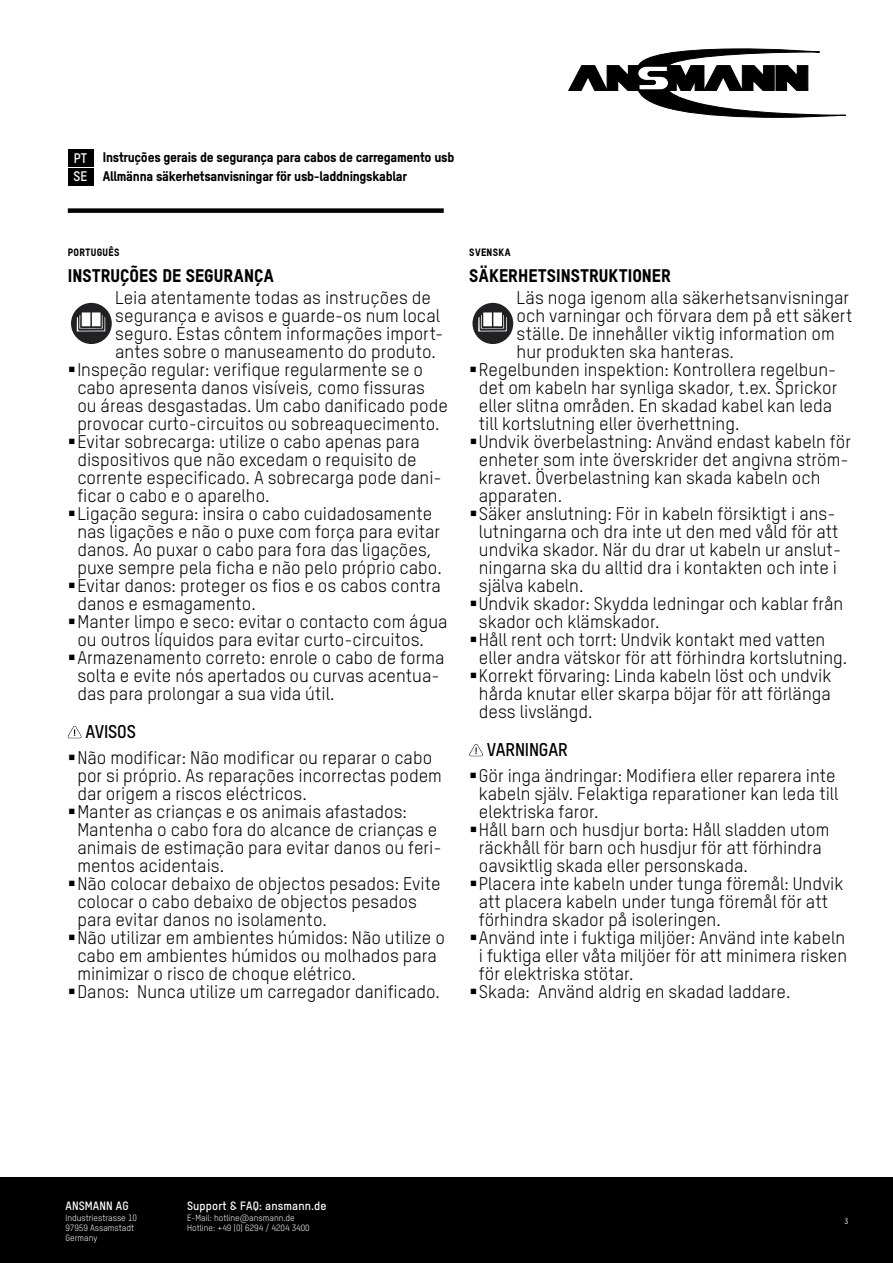
<style>
.page{position:relative;width:893px;height:1263px;background:#fff}
.page>*{position:absolute;margin:0;border:0;box-sizing:border-box;transform-origin:0 0}
.t1{font:18px/18px "TSTARPRO";color:#000}
.t2{font:800 18px "TSTARPRO";letter-spacing:.005em;color:#000}
.t3{font:18px "T Star Pro Bold";letter-spacing:-.01em;color:#000}
.t4{font:13.5px/19px "T Star Pro Heavy";letter-spacing:-.02em;color:#000}
.t5{font:13.5px/18.8px "T Star Pro Bold";color:#fff}
.t6{font:11.7px "T Star Pro Bold";letter-spacing:.01em;color:#fff}
.t7{font:800 10.5px "TSTARPRO";letter-spacing:.03em;color:#000}
.t8{font:8.85px/10.2px "T Star Pro Regular";color:#fff}
.t9{font:7.5px "T Star Pro Medium";color:#fff}
</style>
<div class="page">
<div style="left:0;top:1178px;width:893px;height:85px;background:#000"></div>
<svg style="left:569px;top:49px;width:277px;height:68px"></svg>
<svg style="left:71px;top:303px;width:41px;height:41px"></svg>
<svg style="left:68px;top:726px;width:13px;height:12px"></svg>
<svg style="left:472px;top:303px;width:41px;height:41px"></svg>
<svg style="left:469px;top:744px;width:14px;height:12px"></svg>
<div style="left:68px;top:208px;width:376px;height:5px;background:#000"></div>
<div style="left:68px;top:149px;width:25px;height:17px;background:#000"></div>
<div style="left:68px;top:168px;width:25px;height:17px;background:#000"></div>
<p class="t5" style="left:74px;top:147px;width:15px">PT<br>SE</p>
<p class="t4" style="left:103px;top:147px;width:353px">Instruções gerais de segurança para cabos de carregamento usb<br>Allmänna säkerhetsanvisningar för usb-laddningskablar</p>
<p class="t7" style="left:68px;top:245px;width:53px">PORTUGUÊS</p>
<p class="t2" style="left:68px;top:263px;width:207px">INSTRUÇÕES DE SEGURANÇA</p>
<p class="t1" style="left:115px;top:288px;width:330px">Leia atentamente todas as instruções de segurança e avisos e guarde-os num local seguro. Estas côntem informações import&shy;antes sobre o manuseamento do produto.</p>
<p class="t1" style="left:77px;top:360px;width:372px;text-indent:-10px">▪Inspeção regular: verifique regularmente se o cabo apresenta danos visíveis, como fissuras ou áreas desgastadas. Um cabo danificado pode provocar curto-circuitos ou sobreaquecimento.</p>
<p class="t1" style="left:77px;top:432px;width:366px;text-indent:-10px">▪Evitar sobrecarga: utilize o cabo apenas para dispositivos que não excedam o requisito de corrente especificado. A sobrecarga pode dani&shy;ficar o cabo e o aparelho.</p>
<p class="t1" style="left:68px;top:504px;width:375px;text-align:center">▪Ligação segura: insira o cabo cuidadosamente nas ligações e não o puxe com força para evitar danos. Ao puxar o cabo para fora das ligações, puxe sempre pela ficha e não pelo próprio cabo.</p>
<p class="t1" style="left:77px;top:576px;width:365px;text-indent:-10px">▪Evitar danos: proteger os fios e os cabos contra danos e esmagamento.</p>
<p class="t1" style="left:77px;top:612px;width:372px;text-indent:-10px">▪Manter limpo e seco: evitar o contacto com água ou outros líquidos para evitar curto-circuitos.</p>
<p class="t1" style="left:77px;top:648px;width:368px;text-indent:-10px">▪Armazenamento correto: enrole o cabo de forma solta e evite nós apertados ou curvas acentua&shy;das para prolongar a sua vida útil.</p>
<p class="t3" style="left:85px;top:718px;width:52px">AVISOS</p>
<p class="t1" style="left:77px;top:747px;width:366px;text-indent:-10px">▪Não modificar: Não modificar ou reparar o cabo por si próprio. As reparações incorrectas podem dar origem a riscos eléctricos.</p>
<p class="t1" style="left:77px;top:801px;width:366px;text-indent:-10px">▪Manter as crianças e os animais afastados:<br>Mantenha o cabo fora do alcance de crianças e animais de estimação para evitar danos ou feri&shy;mentos acidentais.</p>
<p class="t1" style="left:77px;top:873px;width:365px;text-indent:-10px">▪Não colocar debaixo de objectos pesados: Evite colocar o cabo debaixo de objectos pesados para evitar danos no isolamento.</p>
<p class="t1" style="left:77px;top:927px;width:369px;text-indent:-10px">▪Não utilizar em ambientes húmidos: Não utilize o cabo em ambientes húmidos ou molhados para minimizar o risco de choque elétrico.</p>
<p class="t1" style="left:68px;top:981px;width:374px">▪Danos: Nunca utilize um carregador danificado.</p>
<p class="t7" style="left:469px;top:245px;width:43px">SVENSKA</p>
<p class="t2" style="left:469px;top:263px;width:203px">SÄKERHETSINSTRUKTIONER</p>
<p class="t1" style="left:517px;top:288px;width:338px">Läs noga igenom alla säkerhetsanvisningar och varningar och förvara dem på ett säkert ställe. De innehåller viktig information om hur produkten ska hanteras.</p>
<p class="t1" style="left:479px;top:360px;width:360px;text-indent:-10px">▪Regelbunden inspektion: Kontrollera regelbun&shy;det om kabeln har synliga skador, t.ex. Sprickor eller slitna områden. En skadad kabel kan leda till kortslutning eller överhettning.</p>
<p class="t1" style="left:479px;top:432px;width:374px;text-indent:-10px">▪Undvik överbelastning: Använd endast kabeln för enheter som inte överskrider det angivna ström&shy;kravet. Överbelastning kan skada kabeln och apparaten.</p>
<p class="t1" style="left:479px;top:504px;width:364px;text-indent:-10px">▪Säker anslutning: För in kabeln försiktigt i ans&shy;lutningarna och dra inte ut den med våld för att undvika skador. När du drar ut kabeln ur anslut&shy;ningarna ska du alltid dra i kontakten och inte i själva kabeln.</p>
<p class="t1" style="left:479px;top:594px;width:366px;text-indent:-10px">▪Undvik skador: Skydda ledningar och kablar från skador och klämskador.</p>
<p class="t1" style="left:479px;top:630px;width:370px;text-indent:-10px">▪Håll rent och torrt: Undvik kontakt med vatten eller andra vätskor för att förhindra kortslutning.</p>
<p class="t1" style="left:479px;top:666px;width:354px;text-align:justify;text-indent:-10px">▪Korrekt förvaring: Linda kabeln löst och undvik hårda knutar eller skarpa böjar för att förlänga dess livslängd.</p>
<p class="t3" style="left:487px;top:736px;width:82px">VARNINGAR</p>
<p class="t1" style="left:479px;top:765px;width:361px;text-indent:-10px">▪Gör inga ändringar: Modifiera eller reparera inte kabeln själv. Felaktiga reparationer kan leda till elektriska faror.</p>
<p class="t1" style="left:479px;top:819px;width:352px;text-indent:-10px">▪Håll barn och husdjur borta: Håll sladden utom räckhåll för barn och husdjur för att förhindra oavsiktlig skada eller personskada.</p>
<p class="t1" style="left:479px;top:873px;width:366px;text-indent:-10px">▪Placera inte kabeln under tunga föremål: Undvik att placera kabeln under tunga föremål för att förhindra skador på isoleringen.</p>
<p class="t1" style="left:479px;top:927px;width:370px;text-align:justify;text-indent:-10px">▪Använd inte i fuktiga miljöer: Använd inte kabeln i fuktiga eller våta miljöer för att minimera risken för elektriska stötar.</p>
<p class="t1" style="left:469px;top:981px;width:323px">▪Skada: Använd aldrig en skadad laddare.</p>
<p class="t6" style="left:65px;top:1197px;width:65px">ANSMANN AG</p>
<p class="t8" style="left:65px;top:1212px;width:73px">Industriestrasse 10<br>97959 Assamstadt<br>Germany</p>
<p class="t6" style="left:187px;top:1197px;width:141px">Support &amp; FAQ: ansmann.de</p>
<p class="t8" style="left:187px;top:1211px;width:124px">E-Mail: hotline@ansmann.de<br>Hotline: +49 (0) 6294 / 4204 3400</p>
<p class="t9" style="left:844px;top:1216px;width:5px">3</p>
</div>
